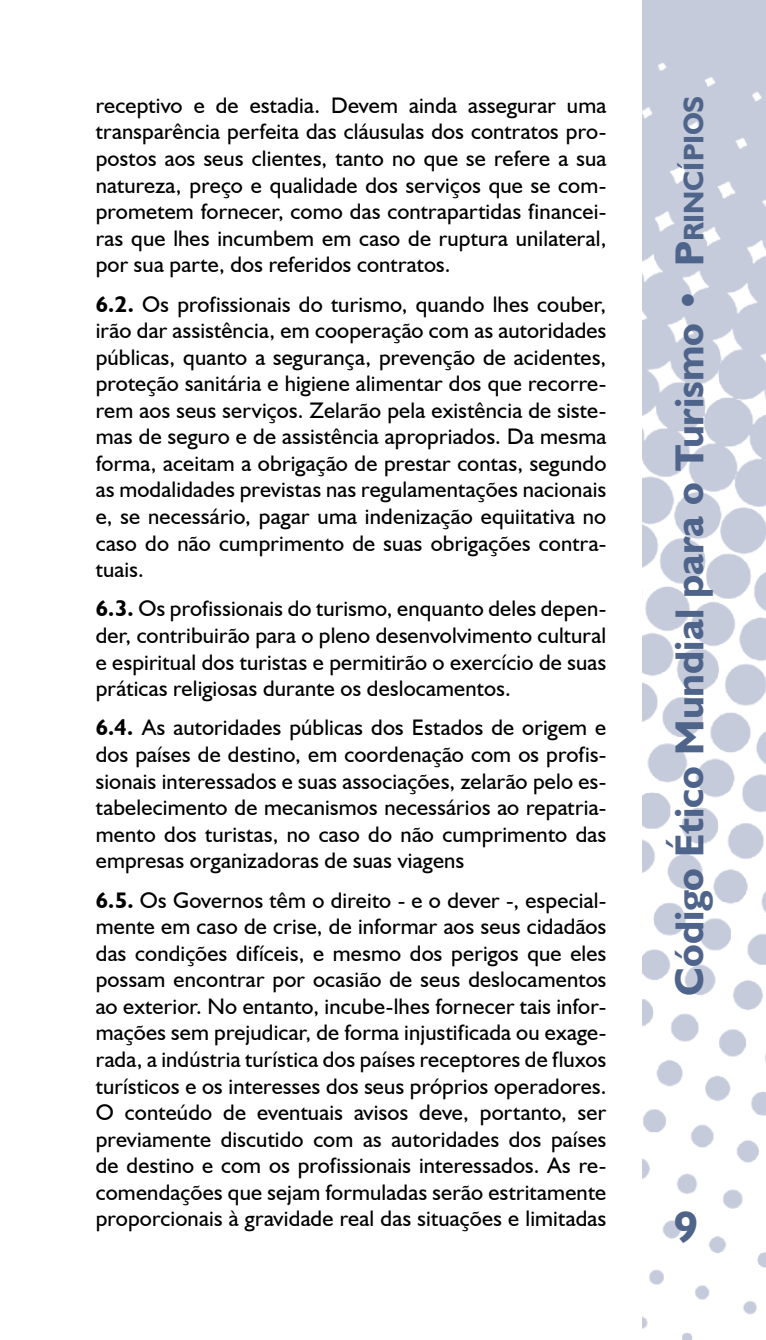
<style>
.page{position:relative;width:766px;height:1340px;background:#fff}
.page>*{position:absolute;margin:0;border:0;box-sizing:border-box;transform-origin:0 0}
.t1{font:700 56.25px "Humanist 521 BT";letter-spacing:-.005em;color:#4f648b}
.t2{font:700 45px "Humanist 521 BT";color:#4f648b}
.t3{font:700 40.5px "Humanist 521 BT";color:#4f648b}
.t4{font:22.5px/26.6px "Humanist 521 BT";letter-spacing:.01em;color:#000;text-align:justify}
.s1{font-weight:700}
.s2{font-style:inherit}
.s3{font-size:28.35px}
</style>
<div class="page">
<img style="left:642px;top:0;width:123px;height:1339px">
<p class="t4" style="left:96px;top:91px;width:512px">receptivo e de estadia. Devem ainda assegurar uma transparência perfeita das cláusulas dos contratos pro&shy;postos aos seus clientes, tanto no que se refere a sua natureza, preço e qualidade dos serviços que se com&shy;prometem fornecer, como das contrapartidas financei&shy;ras que lhes incumbem em caso de ruptura unilateral, por sua parte, dos referidos contratos.</p>
<p class="t4" style="left:96px;top:290px;width:512px"><span class="s1">6.2.</span> Os profissionais do turismo, quando lhes couber, irão dar assistência, em cooperação com as autoridades públicas, quanto a segurança, prevenção de acidentes, proteção sanitária e higiene alimentar dos que recorre&shy;rem aos seus serviços. Zelarão pela existência de siste&shy;mas de seguro e de assistência apropriados. Da mesma forma, aceitam a obrigação de prestar contas, segundo as modalidades previstas nas regulamentações nacionais e, se necessário, pagar uma indenização equiitativa no caso do não cumprimento de suas obrigações contra&shy;tuais.</p>
<p class="t4" style="left:96px;top:595px;width:512px"><span class="s1">6.3.</span> Os profissionais do turismo, enquanto deles depen&shy;der, contribuirão para o pleno desenvolvimento cultural e espiritual dos turistas e permitirão o exercício de suas práticas religiosas durante os deslocamentos.</p>
<p class="t4" style="left:96px;top:714px;width:512px"><span class="s1">6.4.</span> As autoridades públicas dos Estados de origem e dos países de destino, em coordenação com os profis&shy;sionais interessados e suas associações, zelarão pelo es&shy;tabelecimento de mecanismos necessários ao repatria&shy;mento dos turistas, no caso do não cumprimento das empresas organizadoras de suas viagens</p>
<p class="t4" style="left:96px;top:886px;width:512px"><span class="s1">6.5.</span> Os Governos têm o direito - e o dever -, especial&shy;mente em caso de crise, de informar aos seus cidadãos das condições difíceis, e mesmo dos perigos que eles possam encontrar por ocasião de seus deslocamentos ao exterior. No entanto, incube-lhes fornecer tais infor&shy;mações sem prejudicar, de forma injustificada ou exage&shy;rada, a indústria turística dos países receptores de fluxos turísticos e os interesses dos seus próprios operadores.<br>O conteúdo de eventuais avisos deve, portanto, ser previamente discutido com as autoridades dos países de destino e com os profissionais interessados. As re&shy;comendações que sejam formuladas serão estritamente proporcionais à gravidade real das situações e limitadas</p>
<h3 class="t3" style="left:664px;top:995px;width:901px;rotate:-90deg">Código Ético Mundial para o Turismo • <span class="s2">P</span><span class="s3">rincípios</span></h3>
<h1 class="t1" style="left:649px;top:445px;width:350px;rotate:-90deg">Apresentação</h1>
<h2 class="t2" style="left:673px;top:1199px;width:26px">9</h2>
</div>
